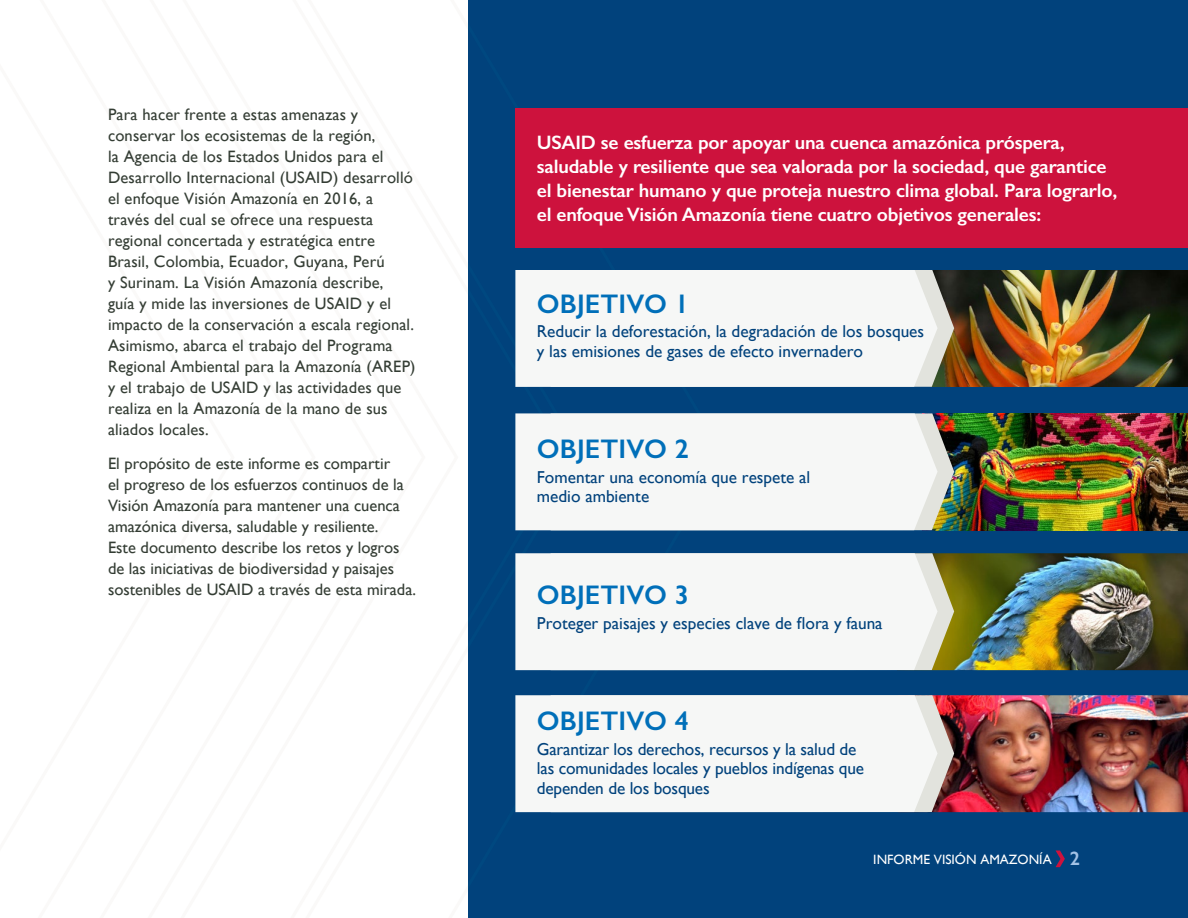
<style>
.page{position:relative;width:1188px;height:918px;background:#fff}
.page>*{position:absolute;margin:0;border:0;box-sizing:border-box;transform-origin:0 0}
.t1{font:600 27px "Gill Sans";letter-spacing:.005em;color:#006fb9}
.t2{font:600 19.5px/24px "Gill Sans";letter-spacing:-.01em;color:#fff}
.t3{font:17.25px/19.5px "Gill Sans";color:#01427c}
.t4{font:16.5px/21px "Gill Sans";letter-spacing:.01em;color:#343d34}
.t5{font:13.5px "Gill Sans";color:#fff}
.s1{font-weight:600;font-size:19.5px;color:#a3c2e5}
</style>
<div class="page">
<div style="left:469px;top:0;width:719px;height:918px;background:#01427c"></div>
<div style="left:515px;top:108px;width:673px;height:139px;background:#cd123d"></div>
<svg style="left:1056px;top:850px;width:9px;height:17px"></svg>
<img style="left:954px;top:270px;width:234px;height:117px">
<img style="left:954px;top:413px;width:234px;height:117px">
<img style="left:954px;top:553px;width:234px;height:117px">
<img style="left:954px;top:695px;width:234px;height:117px">
<svg style="left:938px;top:270px;width:16px;height:117px"></svg>
<img style="left:938px;top:413px;width:16px;height:117px">
<svg style="left:938px;top:553px;width:16px;height:117px"></svg>
<img style="left:938px;top:695px;width:16px;height:117px">
<div style="left:515px;top:270px;width:423px;height:117px;background:#f6f7f6"></div>
<div style="left:515px;top:413px;width:423px;height:117px;background:#f6f7f6"></div>
<div style="left:515px;top:553px;width:423px;height:117px;background:#f6f7f6"></div>
<div style="left:515px;top:695px;width:423px;height:117px;background:#f6f7f6"></div>
<p class="t4" style="left:108px;top:103px;width:309px">Para hacer frente a estas amenazas y conservar los ecosistemas de la región,<br>la Agencia de los Estados Unidos para el Desarrollo Internacional (USAID) desarrolló el enfoque Visión Amazonía en 2016, a través del cual se ofrece una respuesta regional concertada y estratégica entre Brasil, Colombia, Ecuador, Guyana, Perú<br>y Surinam. La Visión Amazonía describe,<br>guía y mide las inversiones de USAID y el impacto de la conservación a escala regional.<br>Asimismo, abarca el trabajo del Programa Regional Ambiental para la Amazonía (AREP) y el trabajo de USAID y las actividades que realiza en la Amazonía de la mano de sus aliados locales.</p>
<p class="t4" style="left:108px;top:453px;width:310px">El propósito de este informe es compartir<br>el progreso de los esfuerzos continuos de la Visión Amazonía para mantener una cuenca amazónica diversa, saludable y resiliente.<br>Este documento describe los retos y logros de las iniciativas de biodiversidad y paisajes sostenibles de USAID a través de esta mirada.</p>
<p class="t2" style="left:537px;top:130px;width:582px">USAID se esfuerza por apoyar una cuenca amazónica próspera, saludable y resiliente que sea valorada por la sociedad, que garantice el bienestar humano y que proteja nuestro clima global. Para lograrlo, el enfoque Visión Amazonía tiene cuatro objetivos generales:</p>
<p class="t1" style="left:537px;top:287px;width:154px">OBJETIVO 1</p>
<p class="t3" style="left:537px;top:321px;width:389px">Reducir la deforestación, la degradación de los bosques y las emisiones de gases de efecto invernadero</p>
<p class="t1" style="left:537px;top:433px;width:154px">OBJETIVO 2</p>
<p class="t3" style="left:537px;top:467px;width:275px">Fomentar una economía que respete al medio ambiente</p>
<p class="t1" style="left:537px;top:579px;width:154px">OBJETIVO 3</p>
<p class="t3" style="left:537px;top:613px;width:347px">Proteger paisajes y especies clave de flora y fauna</p>
<p class="t1" style="left:537px;top:705px;width:154px">OBJETIVO 4</p>
<p class="t3" style="left:537px;top:739px;width:329px">Garantizar los derechos, recursos y la salud de las comunidades locales y pueblos indígenas que dependen de los bosques</p>
<p class="t5" style="left:873px;top:851px;width:208px">INFORME VISIÓN AMAZONÍA <span class="s1">2</span></p>
</div>
